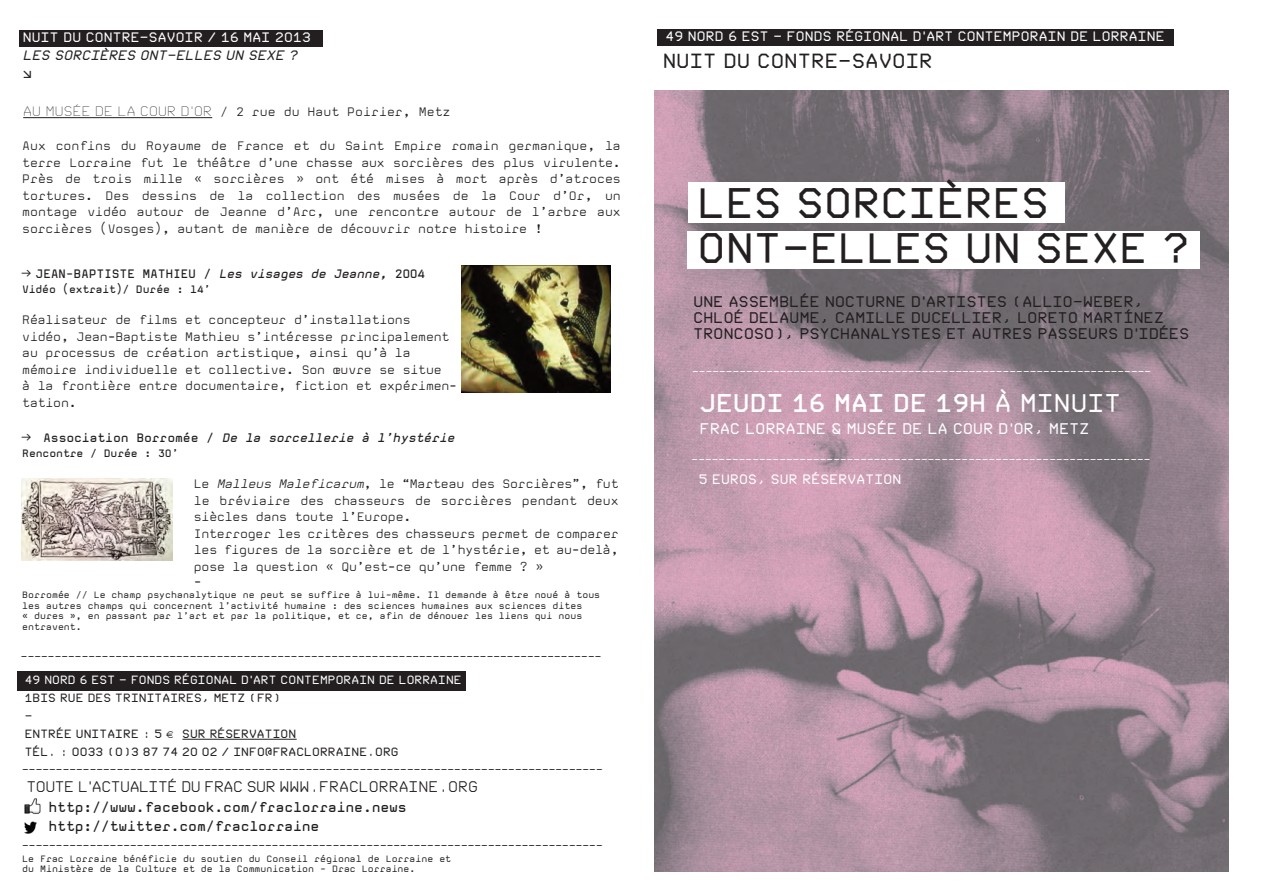
<style>
.page{position:relative;width:1263px;height:893px;background:#fff}
.page>*{position:absolute;margin:0;border:0;box-sizing:border-box;transform-origin:0 0}
.t1{font:700 37.5px/45px "FRAC";color:#231f20}
.t2{font:800 22.5px "FRAC";color:#fff}
.t3{font:700 18px "FRAC";color:#231f20}
.t4{font:700 13.5px/16.2px "FRAC";color:#231f20}
.t5{font:700 13.5px/19.6px "Mono";letter-spacing:-.015em;color:#231f20}
.t6{font:500 13.5px "FRAC";letter-spacing:-.05em;color:#231f20}
.t7{font:700 13.5px "FRAC";color:#fff}
.t8{font:300 12px/16.5px "Mono";letter-spacing:-.015em;color:#231f20}
.t9{font:700 12px "FRAC";color:#fff}
.t10{font:italic 700 12px "Mono";letter-spacing:-.015em;color:#231f20}
.t11{font:700 12px "Mono";letter-spacing:-.025em;color:#231f20}
.t12{font:italic 700 12px "FRAC";color:#231f20}
.t13{font:700 12px "FRAC";color:#231f20}
.t14{font:700 10.5px/18px "FRAC";color:#231f20}
.t15{font:700 10.5px "FRAC";color:#fff}
.t16{font:700 10.5px "Mono";letter-spacing:-.015em;color:#231f20}
.t17{font:9px/10.8px "Mono";color:#231f20}
.t18{font:700 9px "FRAC";color:#231f20}
.t19{font:700 9px "FRAC";color:#fff}
.s1{font-family:"FRAC"}
.s2{font-family:"FRAC";font-weight:500}
.s3{font-style:italic}
.s4{font-family:"FRAC";font-weight:500;font-style:normal}
.s5{font-style:normal}
.s6{font-weight:700}
</style>
<div class="page">
<div style="left:17px;top:671px;width:448px;height:19px;background:#231f20"></div>
<img style="left:655px;top:91px;width:574px;height:781px">
<div style="left:657px;top:29px;width:517px;height:16px;background:#231f20"></div>
<img style="left:24px;top:799px;width:17px;height:15px">
<img style="left:24px;top:821px;width:13px;height:13px">
<div style="left:19px;top:30px;width:303px;height:17px;background:#231f20"></div>
<div style="left:687px;top:183px;width:377px;height:40px;background:#fff"></div>
<div style="left:687px;top:231px;width:513px;height:38px;background:#fff"></div>
<hr style="left:182px;top:739px;width:115px;height:1px;background:#231f20">
<img style="left:21px;top:479px;width:152px;height:82px">
<img style="left:462px;top:266px;width:149px;height:126px">
<hr style="left:23px;top:117px;width:189px;height:1px;background:#231f20">
<p class="t9" style="left:23px;top:31px;width:290px">NUIT DU CONTRE-SAVOIR / 16 MAI 2013</p>
<p class="t12" style="left:23px;top:49px;width:278px">LES SORCIÈRES ONT-ELLES UN SEXE ?</p>
<p class="t13" style="left:23px;top:67px;width:11px">d</p>
<p class="t8" style="left:23px;top:105px;width:429px"><span class="s1">AU MUSÉE DE LA COUR D’OR</span> / 2 rue du Haut Poirier, Metz</p>
<p class="t8" style="left:22px;top:139px;width:600px;text-align:justify">Aux confins du Royaume de France et du Saint Empire romain germanique, la terre Lorraine fut le théâtre d’une chasse aux sorcières des plus virulente.<br>Près de trois mille « sorcières » ont été mises à mort après d’atroces tortures. Des dessins de la collection des musées de la Cour d’Or, un montage vidéo autour de Jeanne d’Arc, une rencontre autour de l’arbre aux sorcières (Vosges), autant de manière de découvrir notre histoire !</p>
<p class="t11" style="left:22px;top:269px;width:405px"><span class="s2">m</span> JEAN-BAPTISTE MATHIEU / <span class="s3">Les visages de Jeanne,</span> 2004</p>
<p class="t16" style="left:22px;top:285px;width:190px">Vidéo (extrait)/ Durée : 14’</p>
<p class="t8" style="left:22px;top:313px;width:436px">Réalisateur de films et concepteur d’installations vidéo, Jean-Baptiste Mathieu s’intéresse principalement au processus de création artistique, ainsi qu’à la mémoire individuelle et collective. Son œuvre se situe<br>à la frontière entre documentaire, fiction et expérimen&shy;tation.</p>
<p class="t10" style="left:22px;top:433px;width:434px"><span class="s4">m</span> <span class="s5">Association Borromée /</span> De la sorcellerie à l’hystérie</p>
<p class="t16" style="left:22px;top:449px;width:158px">Rencontre / Durée : 30’</p>
<p class="t8" style="left:194px;top:477px;width:426px">Le <span class="s3">Malleus Maleficarum</span>, le “Marteau des Sorcières”, fut le bréviaire des chasseurs de sorcières pendant deux siècles dans toute l’Europe.<br>Interroger les critères des chasseurs permet de comparer les figures de la sorcière et de l’hystérie, et au-delà, pose la question « Qu’est-ce qu’une femme ? »</p>
<p class="t8" style="left:194px;top:574px;width:9px">-</p>
<p class="t17" style="left:22px;top:590px;width:579px">Borromée // Le champ psychanalytique ne peut se suffire à lui-même. Il demande à être noué à tous les autres champs qui concernent l’activité humaine : des sciences humaines aux sciences dites<br>« dures », en passant par l’art et par la politique, et ce, afin de dénouer les liens qui nous entravent.</p>
<p class="t18" style="left:21px;top:652px;width:582px">--------------------------------------------------------------------------------------</p>
<p class="t15" style="left:25px;top:674px;width:439px">49 NORD 6 EST - FONDS RÉGIONAL D’ART CONTEMPORAIN DE LORRAINE</p>
<p class="t14" style="left:25px;top:689px;width:257px">1BIS RUE DES TRINITAIRES, METZ (FR) -<br>ENTRÉE UNITAIRE : 5</p>
<p class="t14" style="left:25px;top:725px;width:376px;text-indent:157px">SUR RÉSERVATION<br>TÉL. : 0033 (0)3 87 74 20 02 / INFO@FRACLORRAINE.ORG</p>
<p class="t18" style="left:23px;top:764px;width:582px">--------------------------------------------------------------------------------------</p>
<p class="t6" style="left:27px;top:779px;width:453px">TOUTE L’ACTUALITÉ DU FRAC SUR WWW.FRACLORRAINE.ORG</p>
<p class="t5" style="left:49px;top:798px;width:360px">http://www.facebook.com/fraclorraine.news http://twitter.com/fraclorraine</p>
<p class="t17" style="left:22px;top:854px;width:430px">Le Frac Lorraine bénéficie du soutien du Conseil régional de Lorraine et du Ministère de la Culture et de la Communication - Drac Lorraine.</p>
<p class="t18" style="left:23px;top:841px;width:582px">--------------------------------------------------------------------------------------</p>
<p class="t9" style="left:666px;top:30px;width:501px">49 NORD 6 EST - FONDS RÉGIONAL D’ART CONTEMPORAIN DE LORRAINE</p>
<h3 class="t3" style="left:663px;top:51px;width:271px">NUIT DU CONTRE-SAVOIR</h3>
<h1 class="t1" style="left:699px;top:183px;width:494px">LES SORCIÈRES<br>ONT-ELLES UN SEXE ?</h1>
<p class="t4" style="left:694px;top:294px;width:498px">UNE ASSEMBLÉE NOCTURNE D’ARTISTES (ALLIO-WEBER,<br>CHLOÉ DELAUME, CAMILLE DUCELLIER, LORETO MARTÍNEZ<br>TRONCOSO), PSYCHANALYSTES ET AUTRES PASSEURS D’IDÉES</p>
<p class="t19" style="left:692px;top:367px;width:460px">--------------------------------------------------------------------</p>
<h2 class="t2" style="left:700px;top:391px;width:423px">JEUDI 16 MAI DE 19H <span class="s6">À MINUIT</span></h2>
<p class="t7" style="left:700px;top:422px;width:391px">FRAC LORRAINE &amp; MUSÉE DE LA COUR D’OR, METZ</p>
<p class="t19" style="left:692px;top:454px;width:460px">--------------------------------------------------------------------</p>
<p class="t9" style="left:699px;top:473px;width:204px">5 EUROS, SUR RÉSERVATION</p>
</div>
